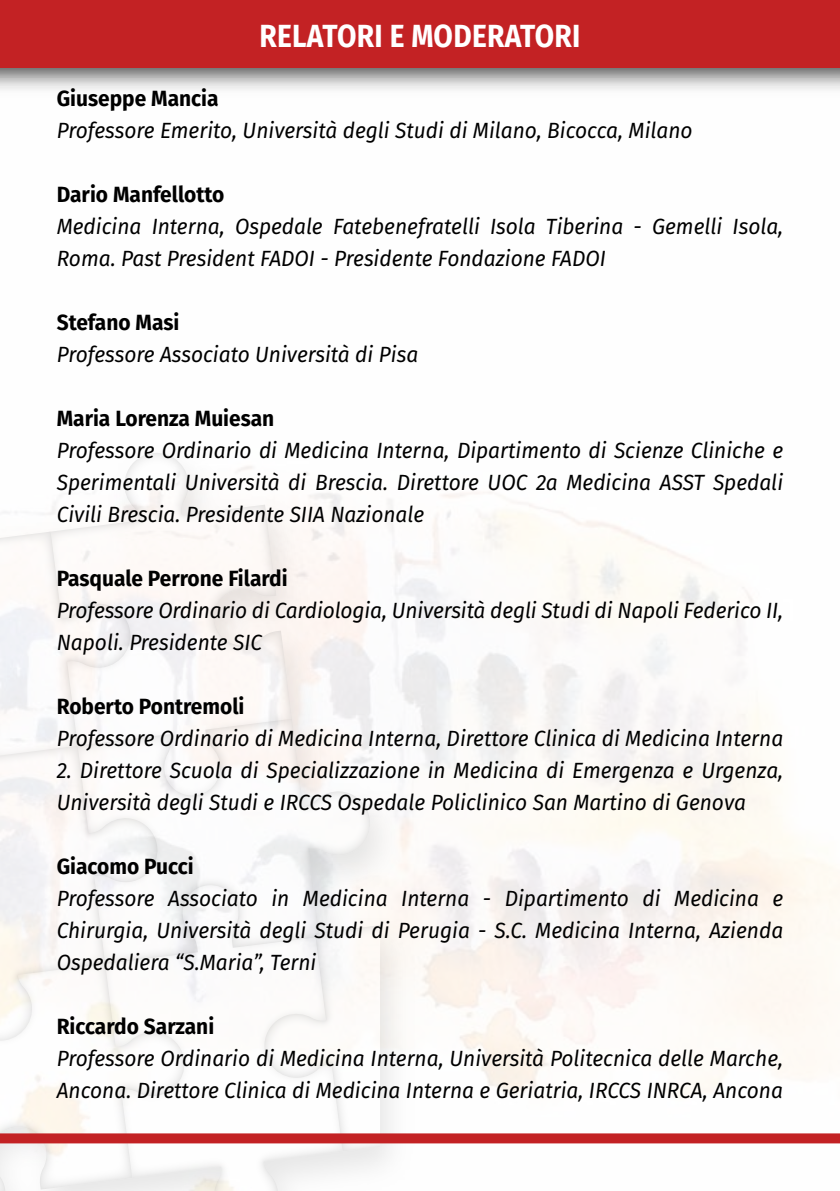
<style>
.page{position:relative;width:840px;height:1191px;background:#fff}
.page>*{position:absolute;margin:0;border:0;box-sizing:border-box;transform-origin:0 0}
.t1{font:700 32px "Fira Sans";letter-spacing:.01em;color:#fff;scale:.88 1}
.t2{font:italic 22px/32px "Fira Sans";color:#000;scale:.95 1}
.t3{font:700 22px "Fira Sans";color:#000;scale:.95 1}
</style>
<div class="page">
<svg style="left:100px;top:453px;width:192px;height:263px"></svg>
<svg style="left:0;top:485px;width:133px;height:206px"></svg>
<svg style="left:187px;top:966px;width:159px;height:225px"></svg>
<svg style="left:0;top:966px;width:184px;height:225px"></svg>
<svg style="left:160px;top:718px;width:210px;height:246px"></svg>
<svg style="left:0;top:691px;width:160px;height:353px"></svg>
<svg style="left:0;top:693px;width:157px;height:347px"></svg>
<svg style="left:261px;top:903px;width:119px;height:250px"></svg>
<div style="left:0;top:0;width:839px;height:68px;background:#c32224"></div>
<div style="left:0;top:1133px;width:839px;height:10px;background:#c32224"></div>
<h1 class="t1" style="left:259px;top:9px;width:366px">RELATORI E MODERATORI</h1>
<p class="t3" style="left:57px;top:79px;width:172px">Giuseppe Mancia</p>
<p class="t2" style="left:57px;top:113px;width:670px">Professore Emerito, Università degli Studi di Milano, Bicocca, Milano</p>
<p class="t3" style="left:57px;top:175px;width:178px">Dario Manfellotto</p>
<p class="t2" style="left:57px;top:209px;width:765px">Medicina Interna, Ospedale Fatebenefratelli Isola Tiberina - Gemelli Isola,<br>Roma. Past President FADOI - Presidente Fondazione FADOI</p>
<p class="t3" style="left:57px;top:303px;width:130px">Stefano Masi</p>
<p class="t2" style="left:57px;top:337px;width:382px">Professore Associato Università di Pisa</p>
<p class="t3" style="left:57px;top:399px;width:230px">Maria Lorenza Muiesan</p>
<p class="t2" style="left:57px;top:433px;width:765px;text-align:justify">Professore Ordinario di Medicina Interna, Dipartimento di Scienze Cliniche e Sperimentali Università di Brescia. Direttore UOC 2a Medicina ASST Spedali Civili Brescia. Presidente SIIA Nazionale</p>
<p class="t3" style="left:57px;top:559px;width:244px">Pasquale Perrone Filardi</p>
<p class="t2" style="left:57px;top:593px;width:765px">Professore Ordinario di Cardiologia, Università degli Studi di Napoli Federico II,<br>Napoli. Presidente SIC</p>
<p class="t3" style="left:57px;top:687px;width:199px">Roberto Pontremoli</p>
<p class="t2" style="left:57px;top:722px;width:765px">Professore Ordinario di Medicina Interna, Direttore Clinica di Medicina Interna</p>
<p class="t2" style="left:57px;top:754px;width:765px">2. Direttore Scuola di Specializzazione in Medicina di Emergenza e Urgenza,<br>Università degli Studi e IRCCS Ospedale Policlinico San Martino di Genova</p>
<p class="t3" style="left:57px;top:848px;width:146px">Giacomo Pucci</p>
<p class="t2" style="left:57px;top:882px;width:765px;text-align:justify">Professore Associato in Medicina Interna - Dipartimento di Medicina e Chirurgia, Università degli Studi di Perugia - S.C. Medicina Interna, Azienda Ospedaliera “S.Maria”, Terni</p>
<p class="t3" style="left:57px;top:1008px;width:167px">Riccardo Sarzani</p>
<p class="t2" style="left:57px;top:1042px;width:765px">Professore Ordinario di Medicina Interna, Università Politecnica delle Marche,<br>Ancona. Direttore Clinica di Medicina Interna e Geriatria, IRCCS INRCA, Ancona</p>
</div>
